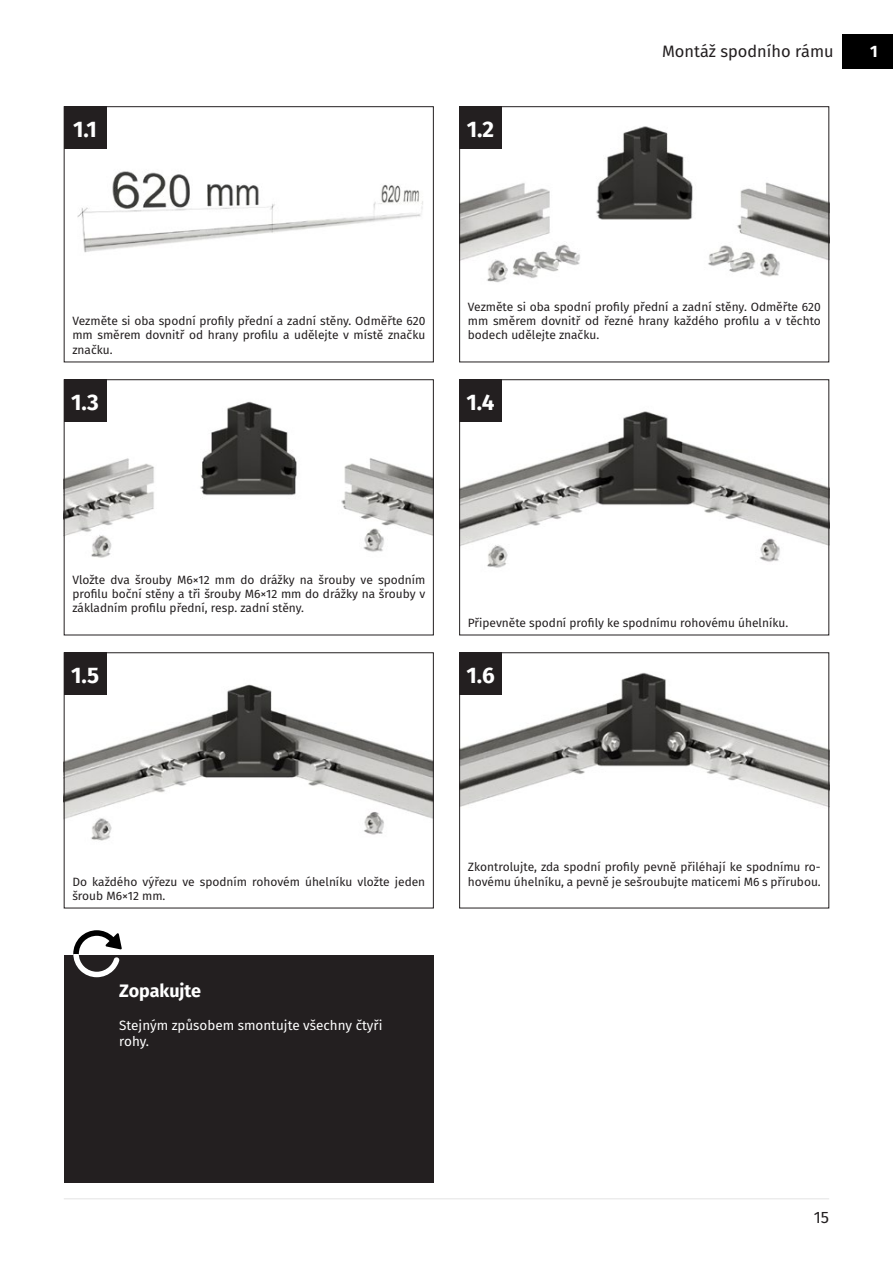
<style>
.page{position:relative;width:893px;height:1263px;background:#fff}
.page>*{position:absolute;margin:0;border:0;box-sizing:border-box;transform-origin:0 0}
.t1{font:700 22.5px "Fira Sans";color:#fff}
.t2{font:700 18px "Fira Sans";letter-spacing:-.005em;color:#fff}
.t3{font:16.5px "Fira Sans";color:#231f20}
.t4{font:700 16.5px "Fira Sans";color:#fff}
.t5{font:13.5px/16.2px "Fira Sans";color:#fff}
.t6{font:12px/14.4px "Fira Sans";color:#231f20;text-align:justify}
</style>
<div class="page">
<hr style="left:64px;top:1198px;width:765px;height:1px;background:#e3e3e3">
<img style="left:461px;top:126px;width:366px;height:157px">
<img style="left:77px;top:108px;width:346px;height:145px">
<img style="left:66px;top:381px;width:366px;height:177px">
<img style="left:461px;top:411px;width:366px;height:157px">
<img style="left:66px;top:654px;width:366px;height:187px">
<img style="left:461px;top:672px;width:366px;height:135px">
<div style="left:842px;top:34px;width:51px;height:34px;background:#000"></div>
<div style="left:64px;top:955px;width:370px;height:227px;background:#231f20"></div>
<svg style="left:73px;top:930px;width:49px;height:47px"></svg>
<div style="left:459px;top:106px;width:370px;height:256px;border:1px solid #231f20"></div>
<div style="left:459px;top:379px;width:370px;height:256px;border:1px solid #231f20"></div>
<div style="left:64px;top:106px;width:370px;height:256px;border:1px solid #231f20"></div>
<div style="left:64px;top:379px;width:370px;height:256px;border:1px solid #231f20"></div>
<div style="left:64px;top:652px;width:370px;height:256px;border:1px solid #231f20"></div>
<div style="left:459px;top:652px;width:370px;height:256px;border:1px solid #231f20"></div>
<div style="left:64px;top:106px;width:42px;height:43px;background:#231f20"></div>
<div style="left:459px;top:106px;width:43px;height:43px;background:#231f20"></div>
<div style="left:64px;top:379px;width:42px;height:43px;background:#231f20"></div>
<div style="left:459px;top:379px;width:43px;height:43px;background:#231f20"></div>
<div style="left:64px;top:652px;width:42px;height:43px;background:#231f20"></div>
<div style="left:459px;top:652px;width:43px;height:43px;background:#231f20"></div>
<p class="t1" style="left:73px;top:110px;width:26px">1.1</p>
<p class="t1" style="left:467px;top:110px;width:29px">1.2</p>
<p class="t3" style="left:662px;top:38px;width:173px">Montáž spodního rámu</p>
<p class="t4" style="left:870px;top:37px;width:9px">1</p>
<p class="t6" style="left:72px;top:313px;width:354px">Vezměte si oba spodní profily přední a zadní stěny. Odměřte 620 mm směrem dovnitř od hrany profilu a udělejte v místě značku značku.</p>
<p class="t6" style="left:468px;top:299px;width:354px">Vezměte si oba spodní profily přední a zadní stěny. Odměřte 620 mm směrem dovnitř od řezné hrany každého profilu a v těchto bodech udělejte značku.</p>
<p class="t1" style="left:71px;top:383px;width:29px">1.3</p>
<p class="t1" style="left:466px;top:383px;width:30px">1.4</p>
<p class="t6" style="left:72px;top:572px;width:354px">Vložte dva šrouby M6×12 mm do drážky na šrouby ve spodním profilu boční stěny a tři šrouby M6×12 mm do drážky na šrouby v základním profilu přední, resp. zadní stěny.</p>
<p class="t6" style="left:468px;top:615px;width:321px">Připevněte spodní profily ke spodnímu rohovému úhelníku.</p>
<p class="t1" style="left:71px;top:656px;width:30px">1.5</p>
<p class="t1" style="left:466px;top:656px;width:30px">1.6</p>
<p class="t6" style="left:72px;top:874px;width:354px">Do každého výřezu ve spodním rohovém úhelníku vložte jeden šroub M6×12 mm.</p>
<p class="t2" style="left:119px;top:976px;width:83px">Zopakujte</p>
<p class="t5" style="left:119px;top:1016px;width:265px">Stejným způsobem smontujte všechny čtyři rohy.</p>
<p class="t6" style="left:468px;top:859px;width:354px">Zkontrolujte, zda spodní profily pevně přiléhají ke spodnímu ro&shy;hovému úhelníku, a pevně je sešroubujte maticemi M6 s přírubou.</p>
<h3 class="t3" style="left:814px;top:1205px;width:17px">15</h3>
</div>
